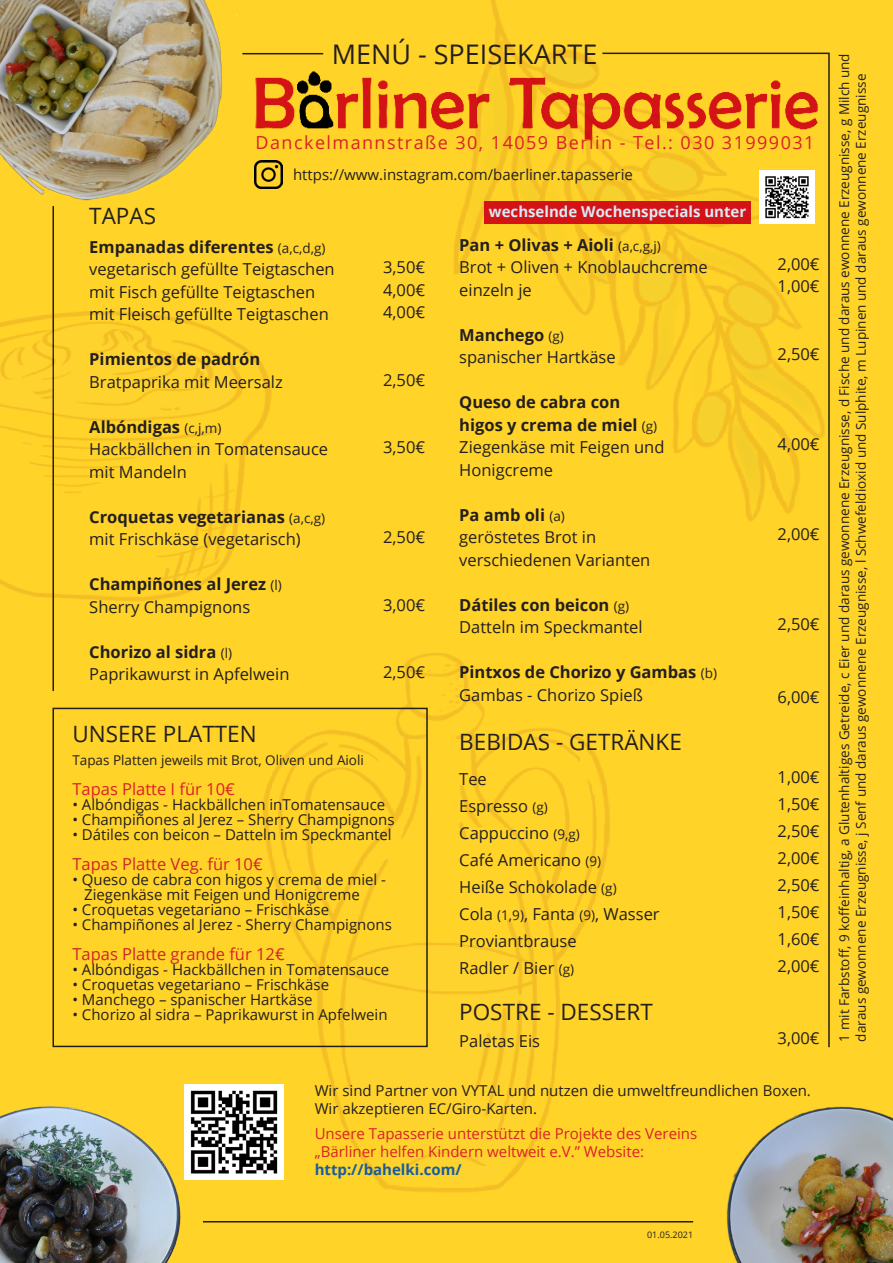
<style>
.page{position:relative;width:893px;height:1263px;background:#ffd328}
.page>*{position:absolute;margin:0;border:0;box-sizing:border-box;transform-origin:0 0}
.t1{font:27px "Open Sans";color:#231f20}
.t2{font:22.5px "Open Sans";color:#231f20}
.t3{font:18px "Open Sans";letter-spacing:.08em;color:#da2128}
.t4{font:16.5px "Open Sans";color:#231f20}
.t5{font:700 16.5px "Open Sans";color:#231f20}
.t6{font:16.5px "Open Sans";color:#d1232a}
.t7{font:16.5px "Open Sans";color:#da2128}
.t8{font:15px "Open Sans";color:#231f20}
.t9{font:15px/18px "Open Sans";color:#da2128}
.t10{font:700 15px "Open Sans";color:#d9ebf7}
.t11{font:700 15px "Open Sans";color:#175d9e}
.t12{font:13.5px/16.5px "Open Sans";color:#231f20}
.t13{font:9px "Open Sans";color:#231f20}
.s1{font-weight:400;font-size:13.5px}
.s2{font-size:13.5px}
</style>
<div class="page">
<img style="left:270px;top:52px;width:70px;height:109px">
<img style="left:726px;top:1106px;width:167px;height:157px">
<img style="left:0;top:0;width:270px;height:201px">
<img style="left:0;top:1106px;width:181px;height:157px">
<hr style="left:52px;top:206px;width:2px;height:485px;background:#231f20">
<hr style="left:242px;top:53px;width:81px;height:1px;background:#231f20">
<img style="left:128px;top:626px;width:614px;height:593px">
<img style="left:0;top:247px;width:303px;height:402px">
<img style="left:340px;top:0;width:490px;height:593px">
<hr style="left:203px;top:1221px;width:490px;height:1px;background:#231f20">
<div style="left:484px;top:201px;width:266px;height:22px;background:#d41317"></div>
<img style="left:760px;top:170px;width:54px;height:53px">
<div style="left:52px;top:708px;width:376px;height:339px;border:2px solid #231f20"></div>
<img style="left:184px;top:1084px;width:99px;height:95px">
<img style="left:255px;top:161px;width:28px;height:27px">
<p class="t1" style="left:332px;top:36px;width:267px">MENÚ - SPEISEKARTE</p>
<p class="t3" style="left:256px;top:130px;width:560px">Danckelmannstraße 30, 14059 Berlin - Tel.: 030 31999031</p>
<p class="t8" style="left:293px;top:165px;width:341px">https://www.instagram.com/baerliner.tapasserie</p>
<p class="t2" style="left:89px;top:201px;width:68px">TAPAS</p>
<p class="t5" style="left:89px;top:235px;width:238px">Empanadas diferentes <span class="s1">(a,c,d,g)</span></p>
<p class="t4" style="left:89px;top:258px;width:247px">vegetarisch gefüllte Teigtaschen</p>
<p class="t4" style="left:89px;top:280px;width:228px">mit Fisch gefüllte Teigtaschen</p>
<p class="t4" style="left:89px;top:303px;width:241px">mit Fleisch gefüllte Teigtaschen</p>
<p class="t5" style="left:89px;top:347px;width:172px">Pimientos de padrón</p>
<p class="t4" style="left:89px;top:370px;width:195px">Bratpaprika mit Meersalz</p>
<p class="t5" style="left:89px;top:415px;width:134px">Albóndigas <span class="s1">(c,j,m)</span></p>
<p class="t4" style="left:89px;top:438px;width:240px">Hackbällchen in Tomatensauce</p>
<p class="t4" style="left:89px;top:460px;width:99px">mit Mandeln</p>
<p class="t5" style="left:89px;top:505px;width:237px">Croquetas vegetarianas <span class="s1">(a,c,g)</span></p>
<p class="t4" style="left:89px;top:528px;width:213px">mit Frischkäse (vegetarisch)</p>
<p class="t5" style="left:89px;top:572px;width:194px">Champiñones al Jerez <span class="s1">(l)</span></p>
<p class="t4" style="left:89px;top:595px;width:163px">Sherry Champignons</p>
<p class="t5" style="left:89px;top:640px;width:144px">Chorizo al sidra <span class="s1">(l)</span></p>
<p class="t4" style="left:89px;top:663px;width:202px">Paprikawurst in Apfelwein</p>
<p class="t4" style="left:383px;top:256px;width:44px">3,50€</p>
<p class="t4" style="left:383px;top:278px;width:44px">4,00€</p>
<p class="t4" style="left:383px;top:301px;width:44px">4,00€</p>
<p class="t4" style="left:383px;top:368px;width:44px">2,50€</p>
<p class="t4" style="left:383px;top:436px;width:44px">3,50€</p>
<p class="t4" style="left:383px;top:526px;width:44px">2,50€</p>
<p class="t4" style="left:383px;top:593px;width:44px">3,00€</p>
<p class="t4" style="left:383px;top:661px;width:44px">2,50€</p>
<p class="t2" style="left:72px;top:719px;width:186px">UNSERE PLATTEN</p>
<p class="t12" style="left:72px;top:751px;width:293px">Tapas Platten jeweils mit Brot, Oliven und Aioli</p>
<p class="t7" style="left:72px;top:777px;width:164px">Tapas Platte I für 10€</p>
<p class="t8" style="left:72px;top:794px;width:314px">• Albóndigas - Hackbällchen inTomatensauce</p>
<p class="t8" style="left:72px;top:809px;width:324px">• Champiñones al Jerez – Sherry Champignons</p>
<p class="t8" style="left:72px;top:824px;width:321px">• Dátiles con beicon – Datteln im Speckmantel</p>
<p class="t6" style="left:72px;top:852px;width:192px">Tapas Platte Veg. für 10€</p>
<p class="t8" style="left:72px;top:869px;width:315px">• Queso de cabra con higos y crema de miel -</p>
<p class="t8" style="left:84px;top:884px;width:277px">Ziegenkäse mit Feigen und Honigcreme</p>
<p class="t8" style="left:72px;top:899px;width:258px">• Croquetas vegetariano – Frischkäse</p>
<p class="t8" style="left:72px;top:914px;width:321px">• Champiñones al Jerez - Sherry Champignons</p>
<p class="t6" style="left:72px;top:942px;width:214px">Tapas Platte grande für 12€</p>
<p class="t8" style="left:72px;top:959px;width:318px">• Albóndigas - Hackbällchen in Tomatensauce</p>
<p class="t8" style="left:72px;top:974px;width:258px">• Croquetas vegetariano – Frischkäse</p>
<p class="t8" style="left:72px;top:989px;width:242px">• Manchego – spanischer Hartkäse</p>
<p class="t8" style="left:72px;top:1004px;width:317px">• Chorizo al sidra – Paprikawurst in Apfelwein</p>
<p class="t10" style="left:489px;top:201px;width:259px">wechselnde Wochenspecials unter</p>
<p class="t5" style="left:459px;top:233px;width:203px">Pan + Olivas + Aioli <span class="s1">(a,c,g,j)</span></p>
<p class="t4" style="left:459px;top:256px;width:250px">Brot + Oliven + Knoblauchcreme</p>
<p class="t4" style="left:459px;top:278px;width:74px">einzeln je</p>
<p class="t5" style="left:459px;top:323px;width:106px">Manchego <span class="s1">(g)</span></p>
<p class="t4" style="left:459px;top:346px;width:158px">spanischer Hartkäse</p>
<p class="t5" style="left:459px;top:391px;width:163px">Queso de cabra con</p>
<p class="t5" style="left:459px;top:413px;width:199px">higos y crema de miel <span class="s1">(g)</span></p>
<p class="t4" style="left:459px;top:436px;width:207px">Ziegenkäse mit Feigen und</p>
<p class="t4" style="left:459px;top:458px;width:95px">Honigcreme</p>
<p class="t5" style="left:459px;top:503px;width:107px">Pa amb oli <span class="s1">(a)</span></p>
<p class="t4" style="left:459px;top:526px;width:138px">geröstetes Brot in</p>
<p class="t4" style="left:459px;top:548px;width:193px">verschiedenen Varianten</p>
<p class="t5" style="left:459px;top:593px;width:171px">Dátiles con beicon <span class="s1">(g)</span></p>
<p class="t4" style="left:459px;top:616px;width:185px">Datteln im Speckmantel</p>
<p class="t5" style="left:459px;top:661px;width:259px">Pintxos de Chorizo y Gambas <span class="s1">(b)</span></p>
<p class="t4" style="left:459px;top:683px;width:185px">Gambas - Chorizo Spieß</p>
<p class="t2" style="left:459px;top:727px;width:224px">BEBIDAS - GETRÄNKE</p>
<p class="t4" style="left:459px;top:767px;width:29px">Tee</p>
<p class="t4" style="left:459px;top:794px;width:90px">Espresso <span class="s2">(g)</span></p>
<p class="t4" style="left:459px;top:821px;width:122px">Cappuccino <span class="s2">(9,g)</span></p>
<p class="t4" style="left:459px;top:848px;width:143px">Café Americano <span class="s2">(9)</span></p>
<p class="t4" style="left:459px;top:875px;width:159px">Heiße Schokolade <span class="s2">(g)</span></p>
<p class="t4" style="left:459px;top:902px;width:202px">Cola <span class="s2">(1,9)</span>, Fanta <span class="s2">(9)</span>, Wasser</p>
<p class="t4" style="left:459px;top:929px;width:119px">Proviantbrause</p>
<p class="t4" style="left:459px;top:956px;width:116px">Radler / Bier <span class="s2">(g)</span></p>
<p class="t2" style="left:459px;top:996px;width:195px">POSTRE - DESSERT</p>
<p class="t4" style="left:459px;top:1029px;width:82px">Paletas Eis</p>
<p class="t4" style="left:777px;top:253px;width:44px">2,00€</p>
<p class="t4" style="left:777px;top:275px;width:44px">1,00€</p>
<p class="t4" style="left:777px;top:343px;width:44px">2,50€</p>
<p class="t4" style="left:777px;top:433px;width:44px">4,00€</p>
<p class="t4" style="left:777px;top:523px;width:44px">2,00€</p>
<p class="t4" style="left:777px;top:613px;width:44px">2,50€</p>
<p class="t4" style="left:777px;top:686px;width:44px">6,00€</p>
<p class="t4" style="left:777px;top:766px;width:44px">1,00€</p>
<p class="t4" style="left:777px;top:793px;width:44px">1,50€</p>
<p class="t4" style="left:777px;top:820px;width:44px">2,50€</p>
<p class="t4" style="left:777px;top:847px;width:44px">2,00€</p>
<p class="t4" style="left:777px;top:874px;width:44px">2,50€</p>
<p class="t4" style="left:777px;top:901px;width:44px">1,50€</p>
<p class="t4" style="left:777px;top:928px;width:44px">1,60€</p>
<p class="t4" style="left:777px;top:955px;width:44px">2,00€</p>
<p class="t4" style="left:777px;top:1027px;width:44px">3,00€</p>
<p class="t8" style="left:315px;top:1080px;width:498px">Wir sind Partner von VYTAL und nutzen die umweltfreundlichen Boxen.</p>
<p class="t8" style="left:315px;top:1098px;width:224px">Wir akzeptieren EC/Giro-Karten.</p>
<p class="t9" style="left:315px;top:1124px;width:384px">Unsere Tapasserie unterstützt die Projekte des Vereins „Bärliner helfen Kindern weltweit e.V.” Website:</p>
<p class="t11" style="left:315px;top:1159px;width:148px">http://bahelki.com/</p>
<p class="t12" style="left:836px;top:1041px;width:990px;rotate:-90deg">1 mit Farbstoff, 9 koffeinhaltig, a Glutenhaltiges Getreide, c Eier und daraus gewonnene Erzeugnisse, d Fische und daraus ewonnene Erzeugnisse, g Milch und daraus gewonnene Erzeugnisse, j Senf und daraus gewonnene Erzeugnisse, l Schwefeldioxid und Sulphite, m Lupinen und daraus gewonnene Erzeugnisse</p>
<p class="t13" style="left:647px;top:1229px;width:47px">01.05.2021</p>
</div>
